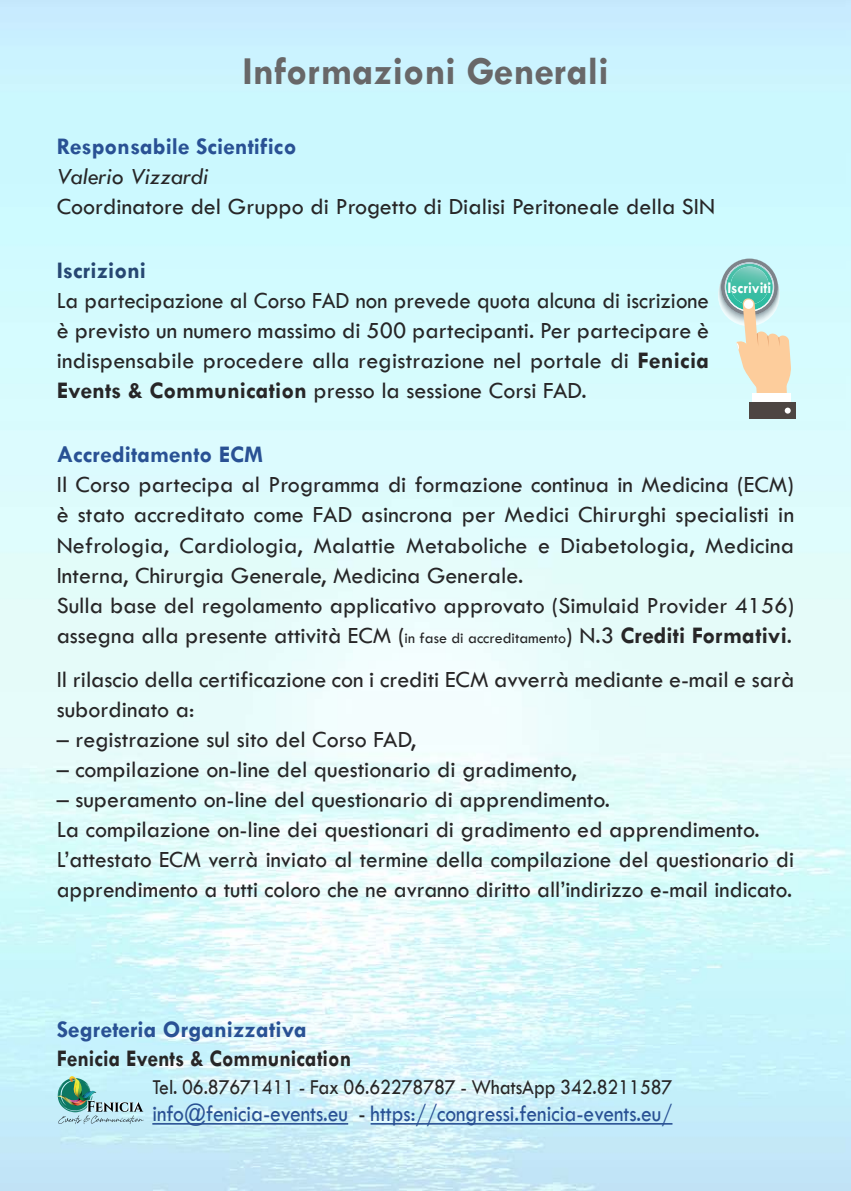
<style>
.page{position:relative;width:851px;height:1191px;background:#fff}
.page>*{position:absolute;margin:0;border:0;box-sizing:border-box;transform-origin:0 0}
.t1{font:700 40px "Tw Cen";color:#686768}
.t2{font:24px/30px "Tw Cen";color:#272627}
.t3{font:24px/30px "Tw Cen";color:#272627;text-align:justify;scale:.96 1}
.t4{font:700 24px "Tw Cen";color:#295194}
.t5{font:24px "Tw Cen";color:#295194;scale:.9 1}
.t6{font:700 24px "Tw Cen";color:#272627;scale:.9 1}
.t7{font:italic 24px "Tw Cen";color:#272627}
.t8{font:700 24px "Tw Cen";color:#274772}
.t9{font:22px "Tw Cen";letter-spacing:-.005em;color:#272627;scale:.9 1}
.t10{font:700 16.4px "Tw Cen";letter-spacing:-.005em;color:#fff;scale:.9 1}
.s1{font-weight:700}
.s2{font-size:16px}
.s3{color:#272627}
</style>
<div class="page">
<img style="left:0;top:0;width:850px;height:1191px">
<div style="left:749px;top:402px;width:47px;height:17px;background:#4d4542"></div>
<svg style="left:718px;top:258px;width:73px;height:160px;background:#c2d6c8"></svg>
<hr style="left:152px;top:1123px;width:196px;height:1px;background:#295194">
<hr style="left:370px;top:1123px;width:302px;height:1px;background:#295194">
<img style="left:57px;top:1076px;width:87px;height:48px">
<h1 class="t1" style="left:242px;top:50px;width:368px">Informazioni Generali</h1>
<p class="t4" style="left:57px;top:134px;width:241px">Responsabile Scientifico</p>
<p class="t7" style="left:57px;top:164px;width:153px">Valerio Vizzardi</p>
<p class="t2" style="left:57px;top:192px;width:660px">Coordinatore del Gruppo di Progetto di Dialisi Peritoneale della SIN</p>
<p class="t8" style="left:57px;top:258px;width:91px">Iscrizioni</p>
<p class="t3" style="left:57px;top:286px;width:681px">La partecipazione al Corso FAD non prevede quota alcuna di iscrizione è previsto un numero massimo di 500 partecipanti. Per partecipare è indispensabile procedere alla registrazione nel portale di <span class="s1">Fenicia Events &amp; Communication</span> presso la sessione Corsi FAD.</p>
<p class="t10" style="left:727px;top:279px;width:50px">Iscriviti</p>
<p class="t4" style="left:57px;top:442px;width:208px">Accreditamento ECM</p>
<p class="t2" style="left:57px;top:470px;width:739px">Il Corso partecipa al Programma di formazione continua in Medicina (ECM) è stato accreditato come FAD asincrona per Medici Chirurghi specialisti in Nefrologia, Cardiologia, Malattie Metaboliche e Diabetologia, Medicina Interna, Chirurgia Generale, Medicina Generale.<br>Sulla base del regolamento applicativo approvato (Simulaid Provider 4156) assegna alla presente attività ECM (<span class="s2">in fase di accreditamento</span>) N.3 <span class="s1">Crediti Formativi</span>.</p>
<p class="t2" style="left:57px;top:664px;width:739px">Il rilascio della certificazione con i crediti ECM avverrà mediante e-mail e sarà subordinato a:</p>
<p class="t2" style="left:57px;top:724px;width:361px">– registrazione sul sito del Corso FAD,</p>
<p class="t2" style="left:57px;top:754px;width:521px">– compilazione on-line del questionario di gradimento,</p>
<p class="t2" style="left:57px;top:784px;width:738px">– superamento on-line del questionario di apprendimento.<br>La compilazione on-line dei questionari di gradimento ed apprendimento.<br>L’attestato ECM verrà inviato al termine della compilazione del questionario di apprendimento a tutti coloro che ne avranno diritto all’indirizzo e-mail indicato.</p>
<p class="t4" style="left:57px;top:1017px;width:252px">Segreteria Organizzativa</p>
<p class="t6" style="left:57px;top:1045px;width:328px">Fenicia Events &amp; Communication</p>
<p class="t9" style="left:152px;top:1074px;width:579px">Tel. 06.87671411 - Fax 06.62278787 - WhatsApp 342.8211587</p>
<p class="t5" style="left:152px;top:1101px;width:579px">info@fenicia-events.eu <span class="s3">-</span> https://congressi.fenicia-events.eu/</p>
</div>
